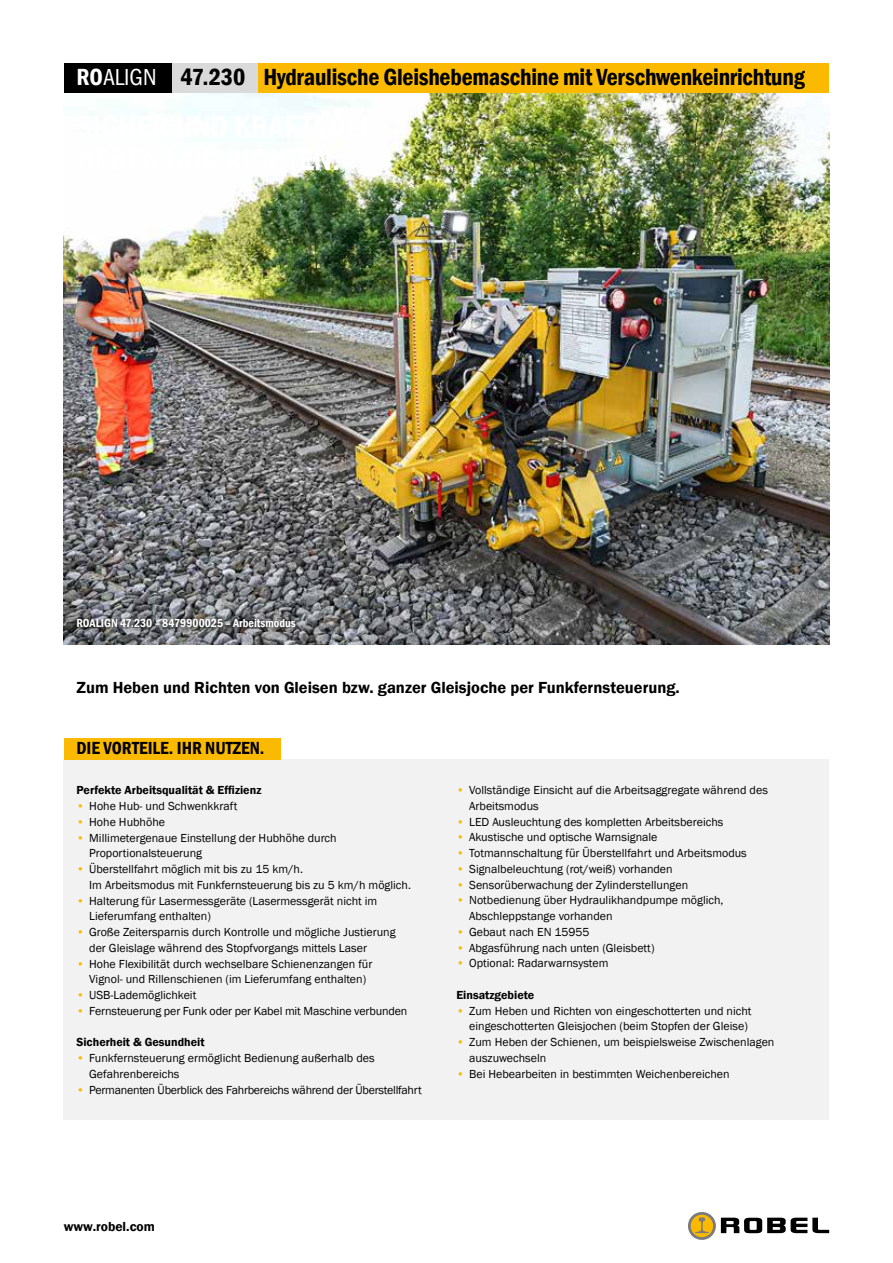
<style>
.page{position:relative;width:893px;height:1263px;background:#fff}
.page>*{position:absolute;margin:0;border:0;box-sizing:border-box;transform-origin:0 0}
.t1{font:600 condensed 24px "Franklin Gothic";letter-spacing:-.01em;color:#000}
.t2{font:600 condensed 18px "Franklin Gothic";color:#000}
.t3{font:600 16.5px "Franklin Gothic";color:#000}
.t4{font:600 13.5px "Franklin Gothic";color:#000}
.t5{font:12px/15.8px "Franklin Gothic";color:#000}
.t6{font:600 12px "Franklin Gothic";color:#000}
.t7{font:12px "Franklin Gothic";letter-spacing:-.02em;color:#000}
.t8{font:600 condensed 12px "Franklin Gothic";color:#fff}
.s1{color:#fff}
.s2{font-family:"ITC Franklin Gothic Std";font-weight:400;color:#fff}
.s3{color:#fbba00}
</style>
<div class="page">
<img style="left:64px;top:93px;width:765px;height:551px">
<div style="left:172px;top:64px;width:657px;height:29px;background:#fbba00"></div>
<div style="left:64px;top:64px;width:108px;height:29px;background:#000"></div>
<div style="left:172px;top:64px;width:85px;height:29px;background:#dadada"></div>
<div style="left:64px;top:759px;width:765px;height:361px;background:#f2f2f2"></div>
<div style="left:64px;top:738px;width:217px;height:21px;background:#fbba00"></div>
<svg style="left:72px;top:615px;width:228px;height:17px;background:#57585a"></svg>
<svg style="left:688px;top:1212px;width:28px;height:28px"></svg>
<svg style="left:721px;top:1218px;width:108px;height:15px"></svg>
<svg style="left:691px;top:1215px;width:22px;height:22px"></svg>
<svg style="left:695px;top:1217px;width:14px;height:16px"></svg>
<h1 class="t1" style="left:77px;top:61px;width:730px"><span class="s1">RO</span><span class="s2">ALIGN</span> 47.230 Hydraulische Gleishebemaschine mit Verschwenkeinrichtung</h1>
<p class="t8" style="left:76px;top:615px;width:221px">ROALIGN 47.230 – 8479900025 – Arbeitsmodus</p>
<h3 class="t3" style="left:77px;top:677px;width:605px">Zum Heben und Richten von Gleisen bzw. ganzer Gleisjoche per Funkfernsteuerung.</h3>
<h2 class="t2" style="left:77px;top:735px;width:189px">DIE VORTEILE. IHR NUTZEN.</h2>
<p class="t6" style="left:77px;top:783px;width:186px">Perfekte Arbeitsqualität &amp; Effizienz</p>
<p class="t5" style="left:77px;top:798px;width:162px"><span class="s3">•</span> Hohe Hub- und Schwenkkraft</p>
<p class="t5" style="left:77px;top:814px;width:90px"><span class="s3">•</span> Hohe Hubhöhe</p>
<p class="t5" style="left:89px;top:830px;width:249px;text-indent:-13px"><span class="s3">•</span> Millimetergenaue Einstellung der Hubhöhe durch<br>Proportionalsteuerung</p>
<p class="t5" style="left:89px;top:861px;width:323px;text-indent:-13px"><span class="s3">•</span> Überstellfahrt möglich mit bis zu 15 km/h.<br>Im Arbeitsmodus mit Funkfernsteuerung bis zu 5 km/h möglich.</p>
<p class="t5" style="left:89px;top:893px;width:290px;text-indent:-13px"><span class="s3">•</span> Halterung für Lasermessgeräte (Lasermessgerät nicht im<br>Lieferumfang enthalten)</p>
<p class="t5" style="left:89px;top:924px;width:308px;text-indent:-13px"><span class="s3">•</span> Große Zeitersparnis durch Kontrolle und mögliche Justierung der Gleislage während des Stopfvorgangs mittels Laser</p>
<p class="t5" style="left:76px;top:956px;width:297px;text-align:center"><span class="s3">•</span> Hohe Flexibilität durch wechselbare Schienenzangen für<br>Vignol- und Rillenschienen (im Lieferumfang enthalten)</p>
<p class="t5" style="left:76px;top:987px;width:121px"><span class="s3">•</span> USB-Lademöglichkeit</p>
<p class="t5" style="left:76px;top:1003px;width:332px"><span class="s3">•</span> Fernsteuerung per Funk oder per Kabel mit Maschine verbunden</p>
<p class="t6" style="left:76px;top:1035px;width:130px">Sicherheit &amp; Gesundheit</p>
<p class="t5" style="left:89px;top:1050px;width:287px;text-indent:-13px"><span class="s3">•</span> Funkfernsteuerung ermöglicht Bedienung außerhalb des<br>Gefahrenbereichs</p>
<p class="t7" style="left:76px;top:1082px;width:347px"><span class="s3">•</span> Permanenten Überblick des Fahrbereichs während der Überstellfahrt</p>
<p class="t5" style="left:469px;top:783px;width:300px;text-indent:-13px"><span class="s3">•</span> Vollständige Einsicht auf die Arbeitsaggregate während des<br>Arbeitsmodus</p>
<p class="t5" style="left:456px;top:814px;width:269px"><span class="s3">•</span> LED Ausleuchtung des kompletten Arbeitsbereichs</p>
<p class="t5" style="left:456px;top:830px;width:203px"><span class="s3">•</span> Akustische und optische Warnsignale</p>
<p class="t5" style="left:456px;top:846px;width:292px"><span class="s3">•</span> Totmannschaltung für Überstellfahrt und Arbeitsmodus</p>
<p class="t5" style="left:456px;top:861px;width:218px"><span class="s3">•</span> Signalbeleuchtung (rot/weiß) vorhanden</p>
<p class="t5" style="left:456px;top:877px;width:233px"><span class="s3">•</span> Sensorüberwachung der Zylinderstellungen</p>
<p class="t5" style="left:469px;top:893px;width:256px;text-indent:-13px"><span class="s3">•</span> Notbedienung über Hydraulikhandpumpe möglich,<br>Abschleppstange vorhanden</p>
<p class="t5" style="left:456px;top:924px;width:135px"><span class="s3">•</span> Gebaut nach EN 15955</p>
<p class="t5" style="left:456px;top:940px;width:200px"><span class="s3">•</span> Abgasführung nach unten (Gleisbett)</p>
<p class="t5" style="left:456px;top:956px;width:154px"><span class="s3">•</span> Optional: Radarwarnsystem</p>
<p class="t6" style="left:456px;top:987px;width:79px">Einsatzgebiete</p>
<p class="t5" style="left:469px;top:1003px;width:284px;text-indent:-13px"><span class="s3">•</span> Zum Heben und Richten von eingeschotterten und nicht eingeschotterten Gleisjochen (beim Stopfen der Gleise)</p>
<p class="t5" style="left:469px;top:1034px;width:307px;text-indent:-13px"><span class="s3">•</span> Zum Heben der Schienen, um beispielsweise Zwischenlagen auszuwechseln</p>
<p class="t5" style="left:456px;top:1066px;width:275px"><span class="s3">•</span> Bei Hebearbeiten in bestimmten Weichenbereichen</p>
<p class="t4" style="left:64px;top:1218px;width:93px">www.robel.com</p>
</div>
